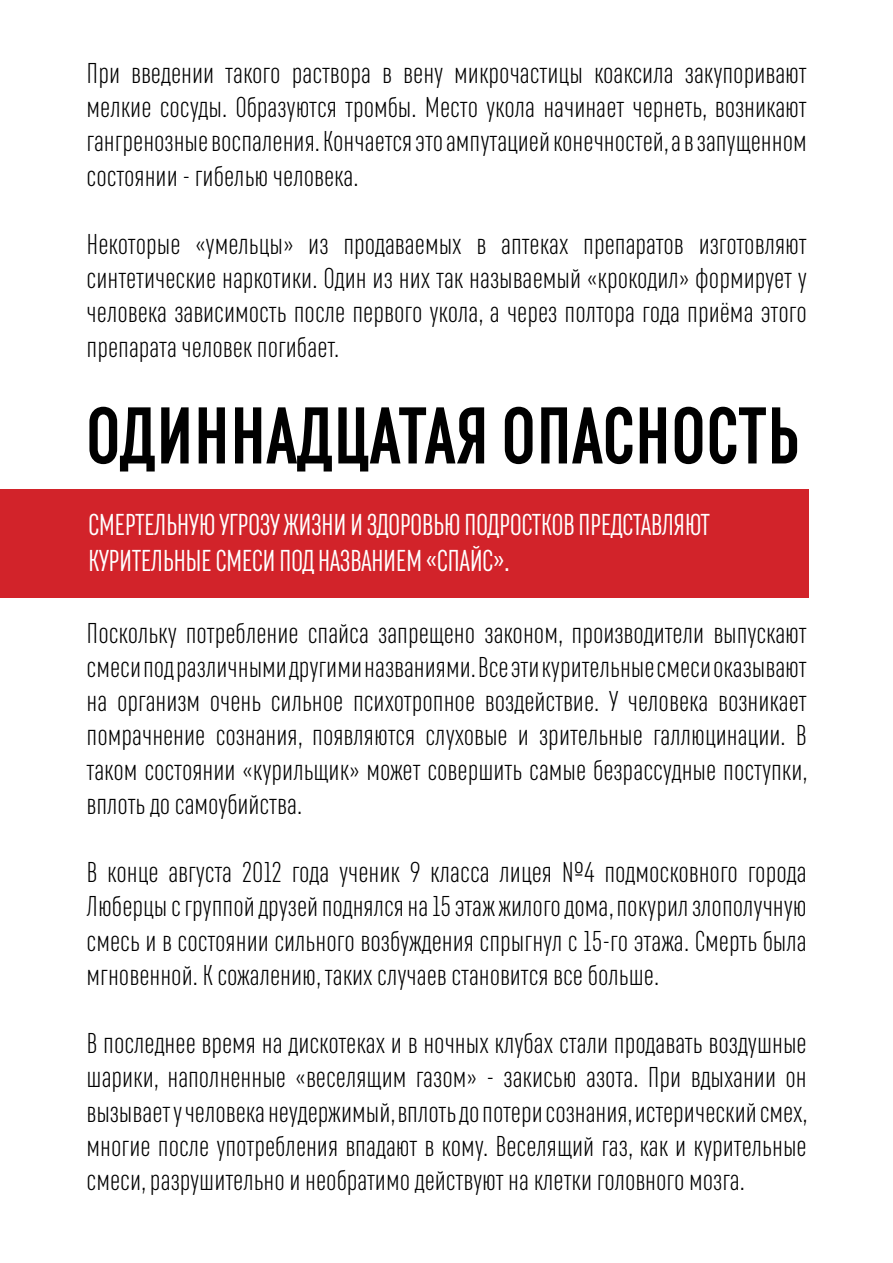
<style>
.page{position:relative;width:893px;height:1263px;background:#fff}
.page>*{position:absolute;margin:0;border:0;box-sizing:border-box;transform-origin:0 0}
.t1{font:700 81px "RF Rufo";color:#000}
.t2{font:30px/36px "RF Rufo";letter-spacing:-.02em;color:#fff}
.t3{font:300 28.5px/34.2px "RF Rufo";color:#000;text-align:justify}
</style>
<div class="page">
<div style="left:0;top:490px;width:808px;height:108px;background:#d2232a"></div>
<p class="t3" style="left:87px;top:56px;width:722px">При введении такого раствора в вену микрочастицы коаксила закупоривают мелкие сосуды. Образуются тромбы. Место укола начинает чернеть, возникают гангренозные воспаления. Кончается это ампутацией конечностей, а в запущенном состоянии - гибелью человека.</p>
<p class="t3" style="left:87px;top:227px;width:722px">Некоторые «умельцы» из продаваемых в аптеках препаратов изготовляют синтетические наркотики. Один из них так называемый «крокодил» формирует у человека зависимость после первого укола, а через полтора года приёма этого препарата человек погибает.</p>
<h1 class="t1" style="left:86px;top:389px;width:716px">ОДИННАДЦАТАЯ ОПАСНОСТЬ</h1>
<p class="t2" style="left:88px;top:507px;width:624px">СМЕРТЕЛЬНУЮ УГРОЗУ ЖИЗНИ И ЗДОРОВЬЮ ПОДРОСТКОВ ПРЕДСТАВЛЯЮТ<br>КУРИТЕЛЬНЫЕ СМЕСИ ПОД НАЗВАНИЕМ «СПАЙС».</p>
<p class="t3" style="left:87px;top:616px;width:722px">Поскольку потребление спайса запрещено законом, производители выпускают смеси под различными другими названиями. Все эти курительные смеси оказывают на организм очень сильное психотропное воздействие. У человека возникает помрачнение сознания, появляются слуховые и зрительные галлюцинации. В таком состоянии «курильщик» может совершить самые безрассудные поступки, вплоть до самоубийства.</p>
<p class="t3" style="left:87px;top:855px;width:722px">В конце августа 2012 года ученик 9 класса лицея №4 подмосковного города Люберцы с группой друзей поднялся на 15 этаж жилого дома, покурил злополучную смесь и в состоянии сильного возбуждения спрыгнул с 15-го этажа. Смерть была мгновенной. К сожалению, таких случаев становится все больше.</p>
<p class="t3" style="left:87px;top:1026px;width:722px">В последнее время на дискотеках и в ночных клубах стали продавать воздушные шарики, наполненные «веселящим газом» - закисью азота. При вдыхании он вызывает у человека неудержимый, вплоть до потери сознания, истерический смех, многие после употребления впадают в кому. Веселящий газ, как и курительные смеси, разрушительно и необратимо действуют на клетки головного мозга.</p>
</div>
